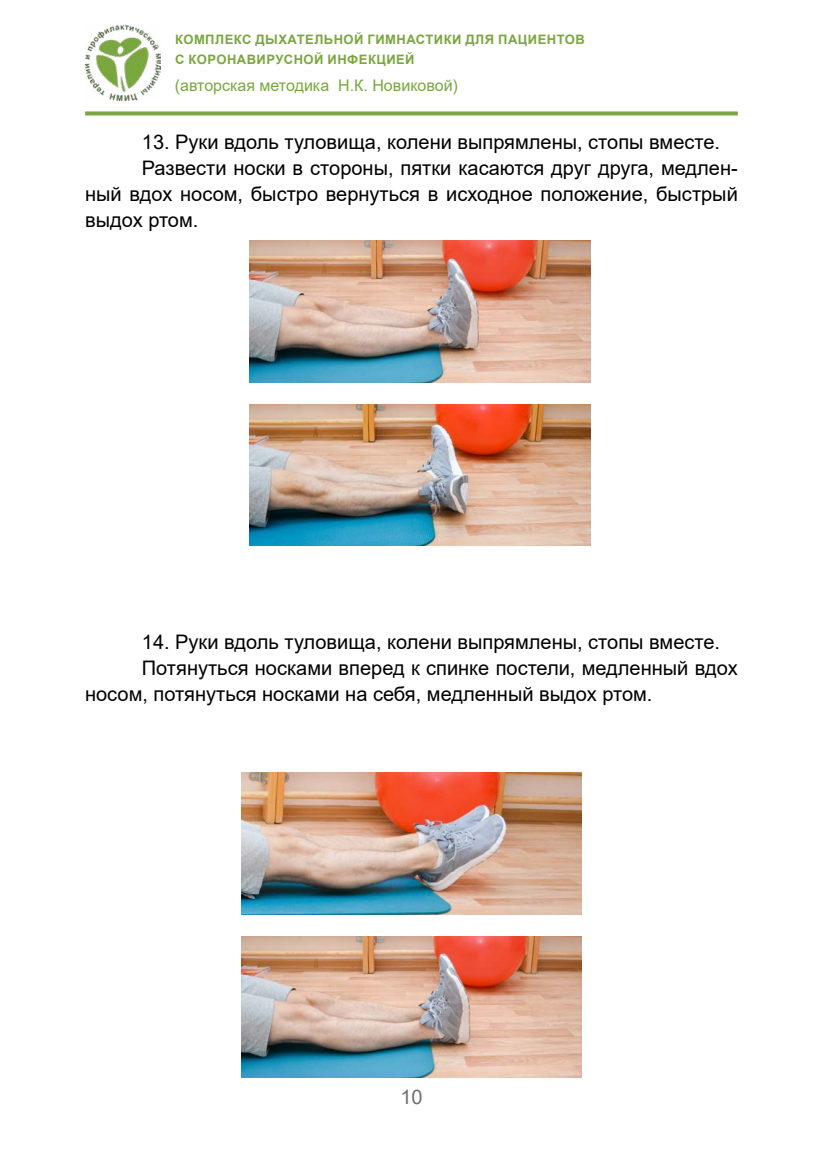
<style>
.page{position:relative;width:823px;height:1163px;background:#fff}
.page>*{position:absolute;margin:0;border:0;box-sizing:border-box;transform-origin:0 0}
.t1{font:20px "Arial";color:#000}
.t2{font:20px "Arial";color:#706f6f}
.t3{font:16px "Arial";color:#7aa73e}
.t4{font:700 13px/20px "Arial";letter-spacing:.035em;color:#7aa73e}
</style>
<div class="page">
<img style="left:85px;top:24px;width:75px;height:77px">
<svg style="left:85px;top:111px;width:652px;height:4px;background:#89b154"></svg>
<img style="left:241px;top:772px;width:340px;height:142px">
<img style="left:249px;top:240px;width:341px;height:142px">
<img style="left:241px;top:936px;width:340px;height:141px">
<img style="left:249px;top:404px;width:341px;height:142px">
<p class="t4" style="left:175px;top:30px;width:411px">КОМПЛЕКС ДЫХАТЕЛЬНОЙ ГИМНАСТИКИ ДЛЯ ПАЦИЕНТОВ<br>С КОРОНАВИРУСНОЙ ИНФЕКЦИЕЙ</p>
<p class="t3" style="left:175px;top:74px;width:284px">(авторская методика Н.К. Новиковой)</p>
<p class="t1" style="left:142px;top:128px;width:579px">13. Руки вдоль туловища, колени выпрямлены, стопы вместе.</p>
<p class="t1" style="left:142px;top:154px;width:597px">Развести носки в стороны, пятки касаются друг друга, медлен-</p>
<p class="t1" style="left:85px;top:180px;width:653px">ный вдох носом, быстро вернуться в исходное положение, быстрый</p>
<p class="t1" style="left:85px;top:206px;width:115px">выдох ртом.</p>
<p class="t1" style="left:142px;top:628px;width:579px">14. Руки вдоль туловища, колени выпрямлены, стопы вместе.</p>
<p class="t1" style="left:142px;top:654px;width:597px">Потянуться носками вперед к спинке постели, медленный вдох</p>
<p class="t1" style="left:85px;top:680px;width:568px">носом, потянуться носками на себя, медленный выдох ртом.</p>
<p class="t2" style="left:400px;top:1082px;width:24px">10</p>
</div>
